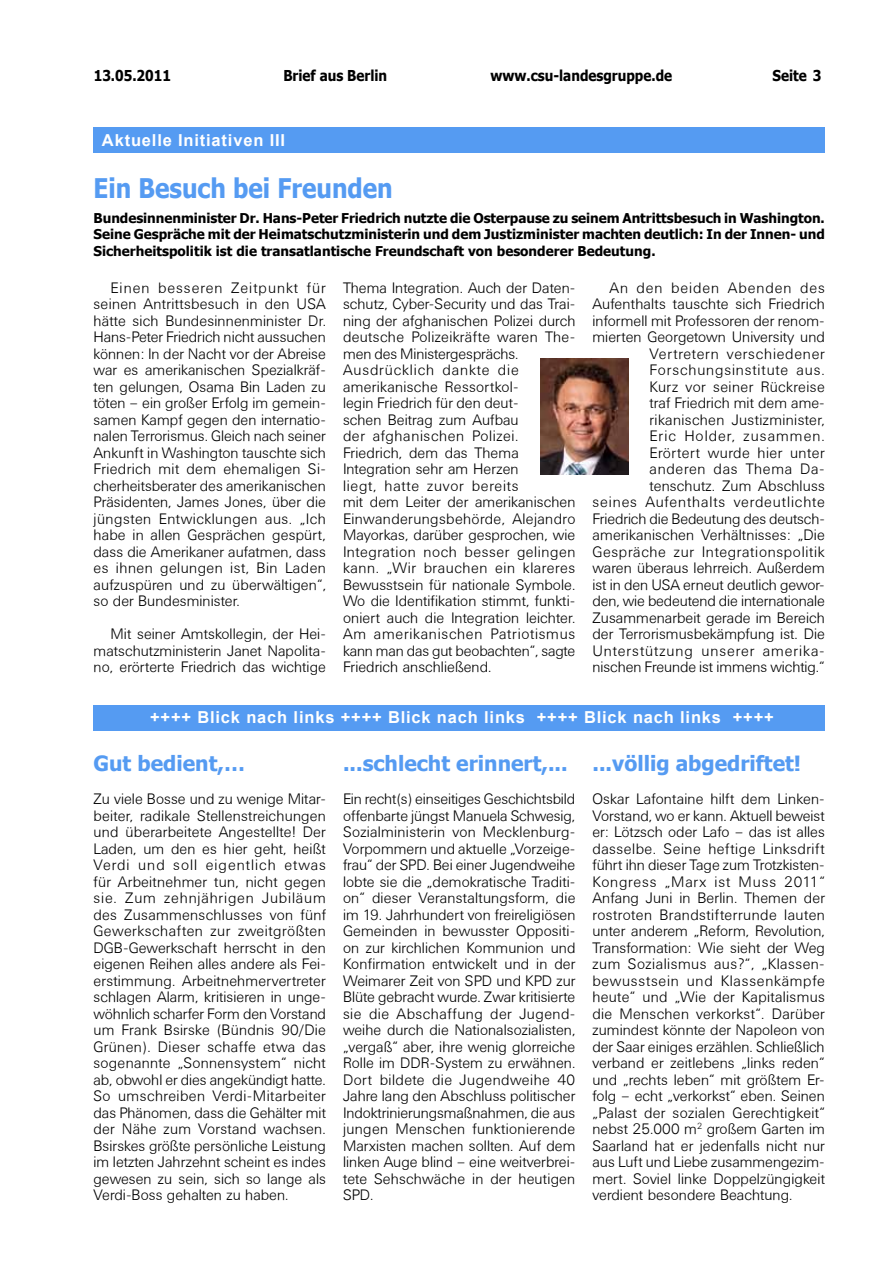
<style>
.page{position:relative;width:893px;height:1263px;background:#fff}
.page>*{position:absolute;margin:0;border:0;box-sizing:border-box;transform-origin:0 0}
.t1{font:700 27px "Tahoma";color:#559bf2;scale:.9 1}
.t2{font:700 21px "Tahoma";color:#559bf2}
.t3{font:700 16.5px "Arial";letter-spacing:.05em;color:#fff}
.t4{font:300 15px/16.5px "Univers BSK";color:#000;text-align:justify}
.t5{font:700 15px "Tahoma";color:#000;scale:.9 1}
.t6{font:700 13.5px/16.5px "Tahoma";color:#000;text-align:justify}
</style>
<div class="page">
<div style="left:93px;top:128px;width:732px;height:25px;background:#559bf2"></div>
<div style="left:94px;top:705px;width:731px;height:26px;background:#559bf2"></div>
<img style="left:540px;top:359px;width:88px;height:115px">
<p class="t5" style="left:94px;top:65px;width:87px">13.05.2011</p>
<p class="t5" style="left:283px;top:65px;width:117px">Brief aus Berlin</p>
<p class="t5" style="left:490px;top:65px;width:203px">www.csu-landesgruppe.de</p>
<p class="t5" style="left:772px;top:65px;width:56px">Seite 3</p>
<p class="t3" style="left:102px;top:129px;width:185px">Aktuelle Initiativen III</p>
<h1 class="t1" style="left:94px;top:169px;width:334px">Ein Besuch bei Freunden</h1>
<p class="t6" style="left:94px;top:209px;width:733px">Bundesinnenminister Dr. Hans-Peter Friedrich nutzte die Osterpause zu seinem Antrittsbesuch in Washington.<br>Seine Gespräche mit der Heimatschutzministerin und dem Justizminister machten deutlich: In der Innen- und Sicherheitspolitik ist die transatlantische Freundschaft von besonderer Bedeutung.</p>
<p class="t4" style="left:94px;top:279px;width:234px;text-indent:17px">Einen besseren Zeitpunkt für seinen Antrittsbesuch in den USA hätte sich Bundesinnenminister Dr.<br>Hans-Peter Friedrich nicht aussuchen können: In der Nacht vor der Abreise war es amerikanischen Spezialkräf&shy;ten gelungen, Osama Bin Laden zu töten – ein großer Erfolg im gemein&shy;samen Kampf gegen den internatio&shy;nalen Terrorismus. Gleich nach seiner Ankunft in Washington tauschte sich Friedrich mit dem ehemaligen Si&shy;cherheitsberater des amerikanischen Präsidenten, James Jones, über die jüngsten Entwicklungen aus. „Ich habe in allen Gesprächen gespürt, dass die Amerikaner aufatmen, dass es ihnen gelungen ist, Bin Laden aufzuspüren und zu überwältigen“, so der Bundesminister.</p>
<p class="t4" style="left:94px;top:626px;width:234px;text-indent:17px">Mit seiner Amtskollegin, der Hei&shy;matschutzministerin Janet Napolita&shy;no, erörterte Friedrich das wichtige</p>
<p class="t4" style="left:343px;top:279px;width:234px;text-align:left">Thema Integration. Auch der Daten&shy;schutz, Cyber-Security und das Trai&shy;ning der afghanischen Polizei durch deutsche Polizeikräfte waren The&shy;men des Ministergesprächs.<br>Ausdrücklich dankte die amerikanische Ressortkol-<br>legin Friedrich für den deut-<br>schen Beitrag zum Aufbau<br>der afghanischen Polizei.<br>Friedrich, dem das Thema<br>Integration sehr am Herzen<br>liegt, hatte zuvor bereits<br>mit dem Leiter der amerikanischen<br>Einwanderungsbehörde, Alejandro<br>Mayorkas, darüber gesprochen, wie<br>Integration noch besser gelingen kann. „Wir brauchen ein klareres<br>Bewusstsein für nationale Symbole.<br>Wo die Identifikation stimmt, funkti&shy;oniert auch die Integration leichter.<br>Am amerikanischen Patriotismus kann man das gut beobachten“, sagte<br>Friedrich anschließend.</p>
<p class="t4" style="left:592px;top:279px;width:234px;text-align:right">An den beiden Abenden des<br>Aufenthalts tauschte sich Friedrich informell mit Professoren der renom&shy;mierten Georgetown University und<br>Vertretern verschiedener<br>Forschungsinstitute aus.<br>Kurz vor seiner Rückreise<br>traf Friedrich mit dem ame&shy;rikanischen Justizminister,<br>Eric Holder, zusammen.<br>Erörtert wurde hier unter anderen das Thema Da&shy;tenschutz. Zum Abschluss<br>seines Aufenthalts verdeutlichte<br>Friedrich die Bedeutung des deutsch&shy;amerikanischen Verhältnisses: „Die<br>Gespräche zur Integrationspolitik waren überaus lehrreich. Außerdem ist in den USA erneut deutlich gewor&shy;den, wie bedeutend die internationale<br>Zusammenarbeit gerade im Bereich der Terrorismusbekämpfung ist. Die<br>Unterstützung unserer amerika&shy;nischen Freunde ist immens wichtig.“</p>
<p class="t3" style="left:150px;top:706px;width:625px">++++ Blick nach links ++++ Blick nach links ++++ Blick nach links ++++</p>
<h2 class="t2" style="left:94px;top:748px;width:153px">Gut bedient,…</h2>
<p class="t4" style="left:94px;top:791px;width:234px">Zu viele Bosse und zu wenige Mitar&shy;beiter, radikale Stellenstreichungen und überarbeitete Angestellte! Der Laden, um den es hier geht, heißt Verdi und soll eigentlich etwas für Arbeitnehmer tun, nicht gegen sie. Zum zehnjährigen Jubiläum des Zusammenschlusses von fünf Gewerkschaften zur zweitgrößten DGB-Gewerkschaft herrscht in den eigenen Reihen alles andere als Fei&shy;erstimmung. Arbeitnehmervertreter schlagen Alarm, kritisieren in unge&shy;wöhnlich scharfer Form den Vorstand um Frank Bsirske (Bündnis 90/Die Grünen). Dieser schaffe etwa das sogenannte „Sonnensystem“ nicht ab, obwohl er dies angekündigt hatte.<br>So umschreiben Verdi-Mitarbeiter das Phänomen, dass die Gehälter mit der Nähe zum Vorstand wachsen.<br>Bsirskes größte persönliche Leistung im letzten Jahrzehnt scheint es indes gewesen zu sein, sich so lange als Verdi-Boss gehalten zu haben.</p>
<h2 class="t2" style="left:592px;top:748px;width:210px">...völlig abgedriftet!</h2>
<p class="t4" style="left:592px;top:791px;width:234px">Oskar Lafontaine hilft dem Linken-Vorstand, wo er kann. Aktuell beweist er: Lötzsch oder Lafo – das ist alles dasselbe. Seine heftige Linksdrift führt ihn dieser Tage zum Trotzkisten-Kongress „Marx ist Muss 2011“ Anfang Juni in Berlin. Themen der rostroten Brandstifterrunde lauten unter anderem „Reform, Revolution, Transformation: Wie sieht der Weg zum Sozialismus aus?“, „Klassen&shy;bewusstsein und Klassenkämpfe heute“ und „Wie der Kapitalismus die Menschen verkorkst“. Darüber zumindest könnte der Napoleon von der Saar einiges erzählen. Schließlich verband er zeitlebens „links reden“ und „rechts leben“ mit größtem Er&shy;folg – echt „verkorkst“ eben. Seinen „Palast der sozialen Gerechtigkeit“ nebst 25.000 m<sup>2</sup> großem Garten im Saarland hat er jedenfalls nicht nur aus Luft und Liebe zusammengezim&shy;mert. Soviel linke Doppelzüngigkeit verdient besondere Beachtung.</p>
<h2 class="t2" style="left:343px;top:748px;width:226px">...schlecht erinnert,...</h2>
<p class="t4" style="left:343px;top:791px;width:234px">Ein recht(s) einseitiges Geschichtsbild offenbarte jüngst Manuela Schwesig, Sozialministerin von Mecklenburg-Vorpommern und aktuelle „Vorzeige&shy;frau“ der SPD. Bei einer Jugendweihe lobte sie die „demokratische Traditi&shy;on“ dieser Veranstaltungsform, die im 19. Jahrhundert von freireligiösen Gemeinden in bewusster Oppositi&shy;on zur kirchlichen Kommunion und Konfirmation entwickelt und in der Weimarer Zeit von SPD und KPD zur Blüte gebracht wurde. Zwar kritisierte sie die Abschaffung der Jugend&shy;weihe durch die Nationalsozialisten, „vergaß“ aber, ihre wenig glorreiche Rolle im DDR-System zu erwähnen.<br>Dort bildete die Jugendweihe 40<br>Jahre lang den Abschluss politischer Indoktrinierungsmaßnahmen, die aus jungen Menschen funktionierende Marxisten machen sollten. Auf dem linken Auge blind – eine weitverbrei&shy;tete Sehschwäche in der heutigen SPD.</p>
</div>
